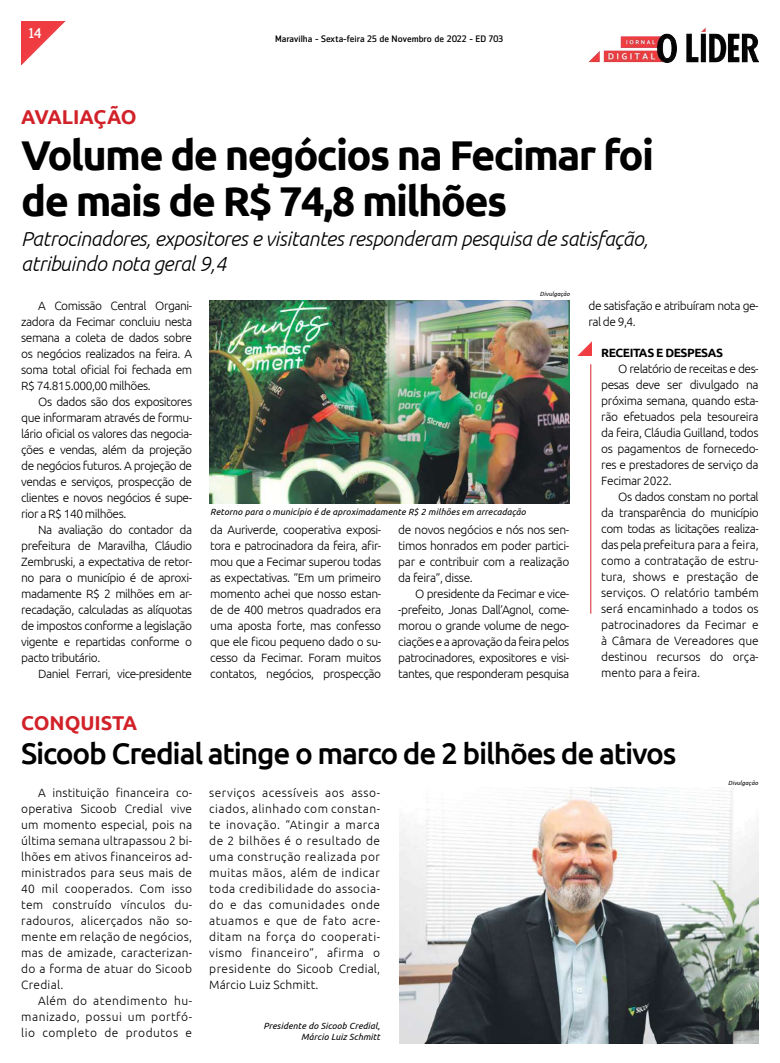
<style>
.page{position:relative;width:780px;height:1063px;background:#fff}
.page>*{position:absolute;margin:0;border:0;box-sizing:border-box;transform-origin:0 0}
.t1{font:700 41.6px/46.7px "Ubuntu";letter-spacing:-.04em;color:#000}
.t2{font:500 29.8px "Ubuntu";letter-spacing:-.04em;color:#000}
.t3{font:italic 300 20.3px/24.4px "Ubuntu";letter-spacing:-.02em;color:#000}
.t4{font:700 20px "Ubuntu";color:#d22229}
.t5{font:14px "Zemestro Std";color:#fff}
.t6{font:300 12px/16px "Ubuntu";letter-spacing:-.03em;color:#000;text-align:justify}
.t7{font:700 12px "Ubuntu";letter-spacing:-.04em;color:#000}
.t8{font:9.3px "Zemestro Std";color:#000}
.t9{font:italic 9px/11px "Ubuntu";letter-spacing:.01em;color:#000;text-align:right}
.t10{font:italic 6px "Ubuntu";letter-spacing:.01em;color:#000}
</style>
<div class="page">
<img style="left:21px;top:21px;width:44px;height:44px">
<img style="left:588px;top:27px;width:170px;height:36px">
<img style="left:399px;top:788px;width:359px;height:255px">
<img style="left:210px;top:300px;width:359px;height:204px">
<img style="left:577px;top:342px;width:14px;height:14px">
<hr style="left:590px;top:364px;width:1px;height:250px;background:#d22229">
<p class="t5" style="left:29px;top:24px;width:14px">14</p>
<p class="t8" style="left:275px;top:33px;width:229px">Maravilha - Sexta-feira 25 de Novembro de 2022 - ED 703</p>
<h3 class="t4" style="left:21px;top:105px;width:117px">AVALIAÇÃO</h3>
<h1 class="t1" style="left:21px;top:131px;width:634px">Volume de negócios na Fecimar foi de mais de R$ 74,8 milhões</h1>
<h3 class="t3" style="left:21px;top:226px;width:628px">Patrocinadores, expositores e visitantes responderam pesquisa de satisfação, atribuindo nota geral 9,4</h3>
<p class="t6" style="left:21px;top:298px;width:172px;text-indent:17px">A Comissão Central Organi&shy;zadora da Fecimar concluiu nesta semana a coleta de dados sobre os negócios realizados na feira. A soma total oficial foi fechada em R$ 74.815.000,00 milhões.</p>
<p class="t6" style="left:21px;top:394px;width:172px;text-indent:17px">Os dados são dos expositores que informaram através de formu&shy;lário oficial os valores das negocia&shy;ções e vendas, além da projeção de negócios futuros. A projeção de vendas e serviços, prospecção de clientes e novos negócios é supe&shy;rior a R$ 140 milhões.</p>
<p class="t6" style="left:21px;top:522px;width:172px;text-indent:17px">Na avaliação do contador da prefeitura de Maravilha, Cláudio Zembruski, a expectativa de retor&shy;no para o município é de aproxi&shy;madamente R$ 2 milhões em ar&shy;recadação, calculadas as alíquotas de impostos conforme a legislação vigente e repartidas conforme o pacto tributário.</p>
<p class="t6" style="left:38px;top:666px;width:155px">Daniel Ferrari, vice-presidente</p>
<p class="t10" style="left:540px;top:290px;width:31px">Divulgação</p>
<p class="t6" style="left:588px;top:298px;width:172px">de satisfação e atribuíram nota ge&shy;ral de 9,4.</p>
<p class="t7" style="left:601px;top:345px;width:123px">RECEITAS E DESPESAS</p>
<p class="t6" style="left:601px;top:360px;width:159px;text-indent:17px">O relatório de receitas e des&shy;pesas deve ser divulgado na próxima semana, quando esta&shy;rão efetuados pela tesoureira da feira, Cláudia Guilland, todos os pagamentos de fornecedo&shy;res e prestadores de serviço da Fecimar 2022.</p>
<p class="t6" style="left:601px;top:488px;width:159px;text-indent:17px">Os dados constam no portal da transparência do município com todas as licitações realiza&shy;das pela prefeitura para a feira, como a contratação de estru&shy;tura, shows e prestação de serviços. O relatório também será encaminhado a todos os patrocinadores da Fecimar e à Câmara de Vereadores que destinou recursos do orça&shy;mento para a feira.</p>
<p class="t9" style="left:210px;top:506px;width:317px">Retorno para o município é de aproximadamente R$ 2 milhões em arrecadação</p>
<p class="t6" style="left:210px;top:522px;width:172px">da Auriverde, cooperativa exposi&shy;tora e patrocinadora da feira, afir&shy;mou que a Fecimar superou todas as expectativas. “Em um primeiro momento achei que nosso estan&shy;de de 400 metros quadrados era uma aposta forte, mas confesso que ele ficou pequeno dado o su&shy;cesso da Fecimar. Foram muitos contatos, negócios, prospecção</p>
<p class="t6" style="left:398px;top:522px;width:172px">de novos negócios e nós nos sen&shy;timos honrados em poder partici&shy;par e contribuir com a realização da feira”, disse.</p>
<p class="t6" style="left:398px;top:586px;width:172px;text-indent:17px">O presidente da Fecimar e vice--prefeito, Jonas Dall’Agnol, come&shy;morou o grande volume de nego&shy;ciações e a aprovação da feira pelos patrocinadores, expositores e visi&shy;tantes, que responderam pesquisa</p>
<h3 class="t4" style="left:21px;top:710px;width:117px">CONQUISTA</h3>
<h2 class="t2" style="left:21px;top:734px;width:656px">Sicoob Credial atinge o marco de 2 bilhões de ativos</h2>
<p class="t6" style="left:21px;top:784px;width:172px;text-indent:17px">A instituição financeira co&shy;operativa Sicoob Credial vive um momento especial, pois na última semana ultrapassou 2 bi&shy;lhões em ativos financeiros ad&shy;ministrados para seus mais de 40 mil cooperados. Com isso tem construído vínculos du&shy;radouros, alicerçados não so&shy;mente em relação de negócios, mas de amizade, caracterizan&shy;do a forma de atuar do Sicoob Credial.</p>
<p class="t6" style="left:21px;top:992px;width:172px;text-indent:17px">Além do atendimento hu&shy;manizado, possui um portfó&shy;lio completo de produtos e</p>
<p class="t6" style="left:209px;top:784px;width:172px">serviços acessíveis aos asso&shy;ciados, alinhado com constan&shy;te inovação. “Atingir a marca de 2 bilhões é o resultado de uma construção realizada por muitas mãos, além de indicar toda credibilidade do associa&shy;do e das comunidades onde atuamos e que de fato acre&shy;ditam na força do cooperati&shy;vismo financeiro”, afirma o presidente do Sicoob Credial, Márcio Luiz Schmitt.</p>
<p class="t9" style="left:263px;top:1020px;width:118px">Presidente do Sicoob Credial,<br>Márcio Luiz Schmitt</p>
<p class="t10" style="left:728px;top:779px;width:31px">Divulgação</p>
</div>
